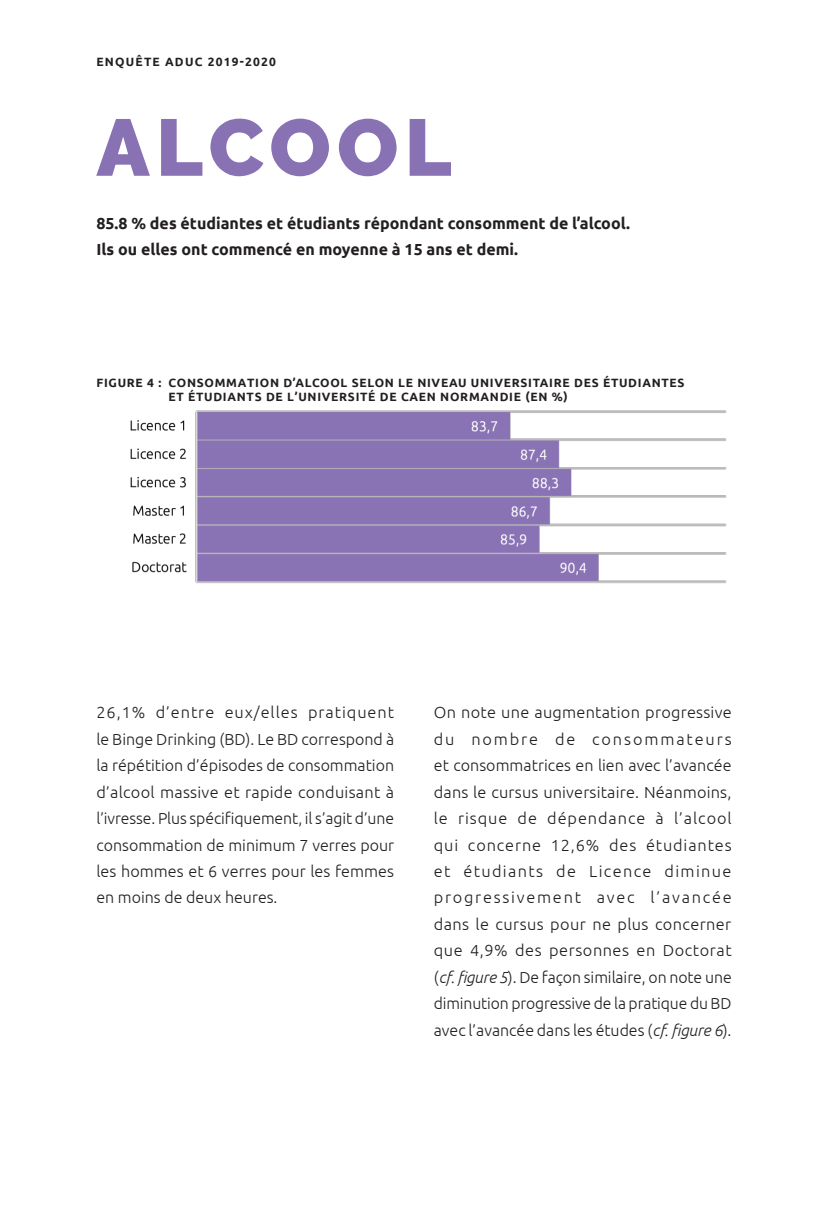
<style>
.page{position:relative;width:828px;height:1225px;background:#fff}
.page>*{position:absolute;margin:0;border:0;box-sizing:border-box;transform-origin:0 0}
.Titre_1{font:900 80px "Raleway";letter-spacing:.08em;color:#8972b3}
.t1{font:300 16px/26.4px "Ubuntu";color:#231f20;text-align:justify}
.t2{font:700 16px "Ubuntu";color:#231f20}
.Titre_graphique{font:700 12px/13.2px "Ubuntu";letter-spacing:.06em;color:#231f20}
.En-tête{font:700 12px "Ubuntu";letter-spacing:.1em;color:#231f20}
.s1{font-style:italic}
</style>
<div class="page">
<img style="left:130px;top:410px;width:597px;height:174px">
<p class="En-tête" style="left:96px;top:54px;width:181px">ENQUÊTE ADUC 2019-2020</p>
<p class="Titre_1" style="left:96px;top:101px;width:357px">ALCOOL</p>
<p class="t2" style="left:96px;top:213px;width:535px">85.8 % des étudiantes et étudiants répondant consomment de l’alcool.</p>
<p class="t2" style="left:96px;top:240px;width:423px">Ils ou elles ont commencé en moyenne à 15 ans et demi.</p>
<p class="Titre_graphique" style="left:168px;top:376px;width:518px;text-indent:-72px">FIGURE 4 : CONSOMMATION D’ALCOOL SELON LE NIVEAU UNIVERSITAIRE DES ÉTUDIANTES<br>ET ÉTUDIANTS DE L’UNIVERSITÉ DE CAEN NORMANDIE (EN %)</p>
<p class="t1" style="left:96px;top:699px;width:299px">26,1% d’entre eux/elles pratiquent le Binge Drinking (BD). Le BD correspond à la répétition d’épisodes de consommation d’alcool massive et rapide conduisant à l’ivresse. Plus spécifiquement, il s’agit d’une consommation de minimum 7 verres pour les hommes et 6 verres pour les femmes en moins de deux heures.</p>
<p class="t1" style="left:434px;top:699px;width:299px">On note une augmentation progressive du nombre de consommateurs et consommatrices en lien avec l’avancée dans le cursus universitaire. Néanmoins, le risque de dépendance à l’alcool qui concerne 12,6% des étudiantes et étudiants de Licence diminue progressivement avec l’avancée dans le cursus pour ne plus concerner que 4,9% des personnes en Doctorat (<span class="s1">cf. figure 5</span>). De façon similaire, on note une diminution progressive de la pratique du BD avec l’avancée dans les études (<span class="s1">cf. figure 6</span>).</p>
</div>
